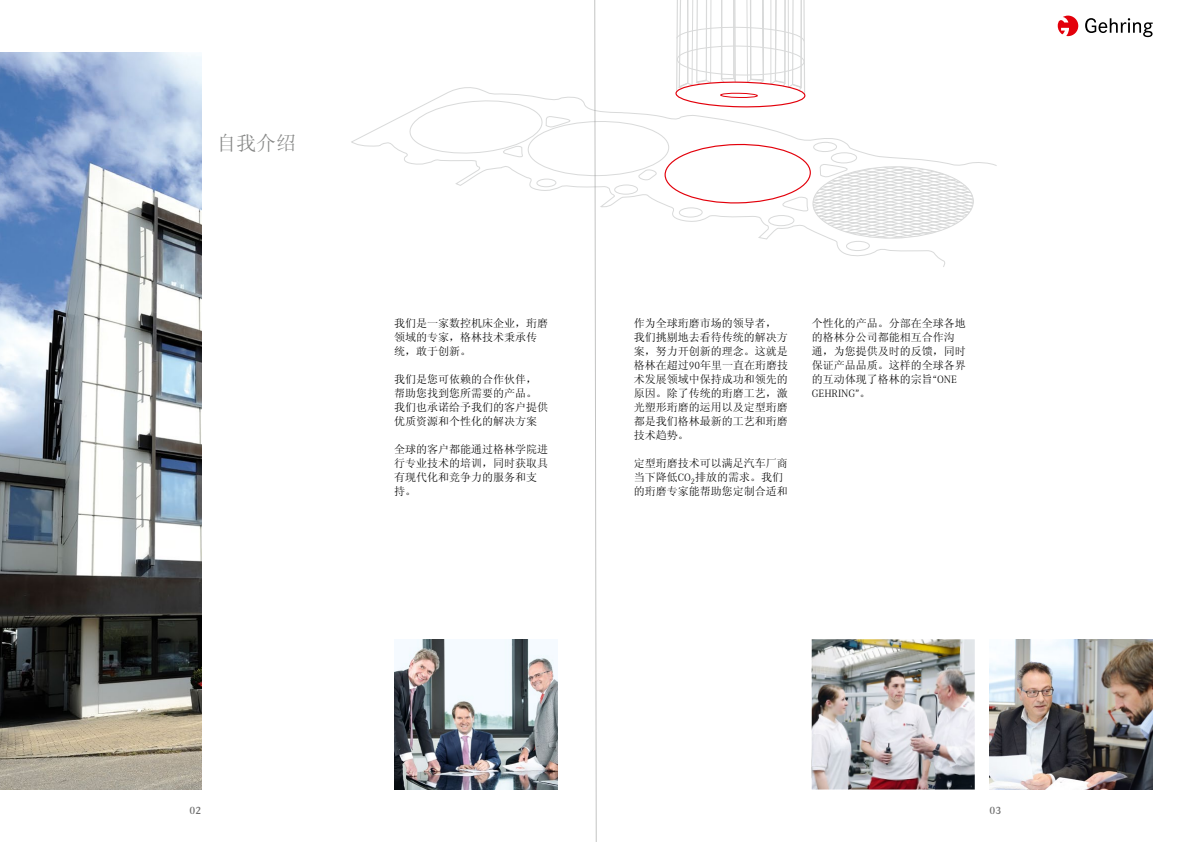
<style>
.page{position:relative;width:1191px;height:842px;background:#fff}
.page>*{position:absolute;margin:0;border:0;box-sizing:border-box;transform-origin:0 0}
.t1{font:20px "Sim Sun";color:#868786}
.t2{font:11px/14px "Sim Sun";color:#000}
.t3{font:300 11px "Corporate A";color:#000}
.t4{font:600 11px "Corporate A";color:#6e6e6e}
.s1{font-family:"Corporate A";font-weight:300}
.s2{font-family:"Sim Sun";font-weight:400}
</style>
<div class="page">
<img style="left:0;top:52px;width:201px;height:737px">
<svg style="left:405px;top:87px;width:465px;height:164px"></svg>
<svg style="left:675px;top:0;width:131px;height:109px"></svg>
<svg style="left:664px;top:144px;width:309px;height:95px"></svg>
<svg style="left:1057px;top:16px;width:21px;height:20px"></svg>
<svg style="left:1085px;top:18px;width:67px;height:19px"></svg>
<img style="left:811px;top:639px;width:163px;height:150px">
<img style="left:989px;top:639px;width:163px;height:150px">
<img style="left:394px;top:639px;width:163px;height:150px">
<svg style="left:594px;top:0;width:3px;height:842px"></svg>
<h1 class="t1" style="left:216px;top:133px;width:81px">自我介绍</h1>
<p class="t2" style="left:394px;top:316px;width:155px">我们是一家数控机床企业，珩磨领域的专家，格林技术秉承传统，敢于创新。</p>
<p class="t2" style="left:394px;top:372px;width:155px">我们是您可依赖的合作伙伴，帮助您找到您所需要的产品。我们也承诺给予我们的客户提供优质资源和个性化的解决方案</p>
<p class="t2" style="left:394px;top:442px;width:155px">全球的客户都能通过格林学院进行专业技术的培训，同时获取具有现代化和竞争力的服务和支持。</p>
<p class="t2" style="left:634px;top:316px;width:156px">作为全球珩磨市场的领导者，我们挑剔地去看待传统的解决方案，努力开创新的理念。这就是格林在超过<span class="s1">90</span>年里一直在珩磨技术发展领域中保持成功和领先的原因。除了传统的珩磨工艺，激光塑形珩磨的运用以及定型珩磨都是我们格林最新的工艺和珩磨技术趋势。</p>
<p class="t2" style="left:634px;top:456px;width:156px">定型珩磨技术可以满足汽车厂商当下降低<span class="s1">CO</span><sub>2</sub>排放的需求。我们的珩磨专家能帮助您定制合适和</p>
<p class="t2" style="left:811px;top:316px;width:155px">个性化的产品。分部在全球各地的格林分公司都能相互合作沟通，为您提供及时的反馈，同时保证产品品质。这样的全球各界的互动体现了格林的宗旨<span class="s1">“ONE</span></p>
<p class="t3" style="left:811px;top:388px;width:60px">GEHRING”<span class="s2">。</span></p>
<p class="t4" style="left:190px;top:805px;width:13px">02</p>
<p class="t4" style="left:989px;top:805px;width:13px">03</p>
</div>
